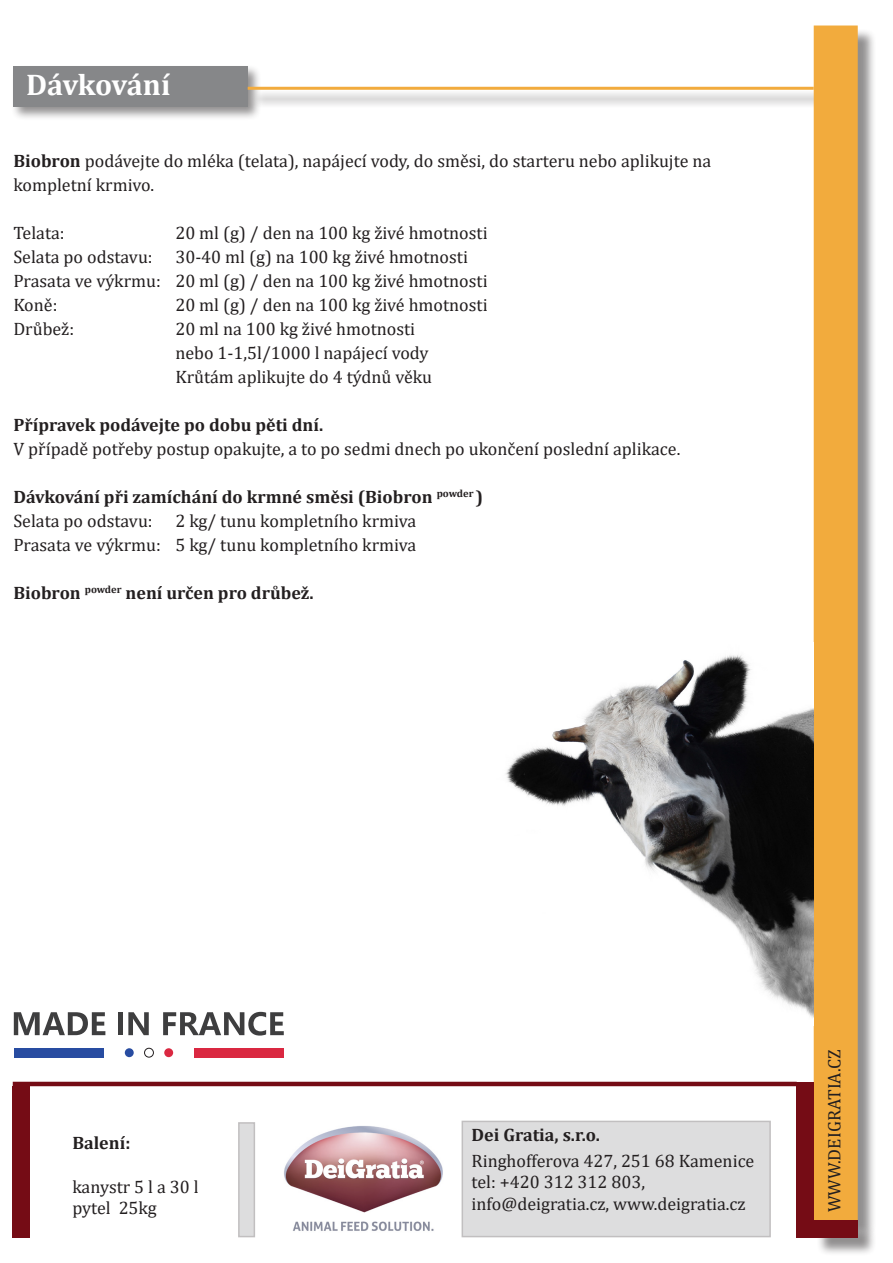
<style>
.page{position:relative;width:893px;height:1263px;background:#fff}
.page>*{position:absolute;margin:0;border:0;box-sizing:border-box;transform-origin:0 0}
.t1{font:700 30px "Cambria";letter-spacing:-.015em;color:#fff}
.t2{font:18px/24px "Cambria";color:#231f20}
.t3{font:700 18px "Cambria";color:#231f20}
.s1{font-weight:700}
</style>
<div class="page">
<div style="left:11px;top:64px;width:251px;height:57px;background:#231f20;opacity:.5"></div>
<div style="left:13px;top:67px;width:235px;height:40px;background:#868789"></div>
<div style="left:250px;top:89px;width:582px;height:19px;background:#231f20;opacity:.5"></div>
<hr style="left:248px;top:87px;width:566px;height:3px;background:#f2ab3d">
<div style="left:816px;top:28px;width:60px;height:1211px;background:#231f20;opacity:.5"></div>
<div style="left:814px;top:26px;width:44px;height:1194px;background:#f2ab3d;border:2px solid #f2ab3d"></div>
<div style="left:797px;top:1082px;width:17px;height:155px;background:#750c15"></div>
<div style="left:816px;top:1223px;width:60px;height:33px;background:#231f20;opacity:.5"></div>
<div style="left:814px;top:1220px;width:44px;height:17px;background:#750c15"></div>
<hr style="left:13px;top:1082px;width:784px;height:4px;background:#750c15">
<svg style="left:14px;top:1012px;width:91px;height:23px"></svg>
<div style="left:118px;top:1012px;width:5px;height:23px;background:#3e3e3f"></div>
<svg style="left:128px;top:1012px;width:21px;height:23px"></svg>
<svg style="left:163px;top:1012px;width:121px;height:23px"></svg>
<div style="left:14px;top:1048px;width:90px;height:9px;background:#284ca1"></div>
<div style="left:194px;top:1048px;width:90px;height:9px;background:#da2841"></div>
<div style="left:144px;top:1048px;width:10px;height:9px;border:1px solid #231f20;border-radius:50%"></div>
<div style="left:125px;top:1048px;width:9px;height:9px;background:#284ca1;border-radius:50%"></div>
<div style="left:164px;top:1048px;width:9px;height:9px;background:#da2841;border-radius:50%"></div>
<img style="left:505px;top:655px;width:309px;height:363px">
<img style="left:284px;top:1126px;width:159px;height:105px">
<div style="left:462px;top:1121px;width:308px;height:115px;background:#ddddde"></div>
<div style="left:462px;top:1121px;width:309px;height:116px;border:2px solid #c1bfc0"></div>
<div style="left:238px;top:1122px;width:17px;height:115px;background:#ddddde;border:2px solid #c1bfc0"></div>
<div style="left:13px;top:1086px;width:17px;height:151px;background:#750c15"></div>
<p class="t1" style="left:26px;top:64px;width:146px">Dávkování</p>
<p class="t2" style="left:13px;top:149px;width:699px"><span class="s1">Biobron</span> podávejte do mléka (telata), napájecí vody, do směsi, do starteru nebo aplikujte na kompletní krmivo.</p>
<p class="t2" style="left:13px;top:221px;width:53px">Telata:</p>
<p class="t2" style="left:175px;top:221px;width:314px">20 ml (g) / den na 100 kg živé hmotnosti</p>
<p class="t2" style="left:13px;top:245px;width:141px">Selata po odstavu:</p>
<p class="t2" style="left:175px;top:245px;width:294px">30-40 ml (g) na 100 kg živé hmotnosti</p>
<p class="t2" style="left:13px;top:269px;width:476px">Prasata ve výkrmu: 20 ml (g) / den na 100 kg živé hmotnosti</p>
<p class="t2" style="left:13px;top:293px;width:46px">Koně:</p>
<p class="t2" style="left:175px;top:293px;width:314px">20 ml (g) / den na 100 kg živé hmotnosti</p>
<p class="t2" style="left:13px;top:317px;width:62px">Drůbež:</p>
<p class="t2" style="left:175px;top:317px;width:241px">20 ml na 100 kg živé hmotnosti</p>
<p class="t2" style="left:175px;top:341px;width:255px">nebo 1-1,5l/1000 l napájecí vody</p>
<p class="t2" style="left:175px;top:365px;width:258px">Krůtám aplikujte do 4 týdnů věku</p>
<p class="t3" style="left:13px;top:412px;width:311px">Přípravek podávejte po dobu pěti dní.</p>
<p class="t2" style="left:13px;top:437px;width:668px">V případě potřeby postup opakujte, a to po sedmi dnech po ukončení poslední aplikace.</p>
<p class="t3" style="left:13px;top:484px;width:471px">Dávkování při zamíchání do krmné směsi (Biobron <sup>powder</sup> )</p>
<p class="t2" style="left:13px;top:509px;width:141px">Selata po odstavu:</p>
<p class="t2" style="left:175px;top:509px;width:242px">2 kg/ tunu kompletního krmiva</p>
<p class="t2" style="left:13px;top:533px;width:404px">Prasata ve výkrmu: 5 kg/ tunu kompletního krmiva</p>
<p class="t3" style="left:13px;top:580px;width:302px">Biobron <sup>powder</sup> není určen pro drůbež.</p>
<p class="t3" style="left:72px;top:1130px;width:60px">Balení:</p>
<p class="t2" style="left:72px;top:1174px;width:128px">kanystr 5 l a 30 l</p>
<p class="t2" style="left:72px;top:1196px;width:86px">pytel 25kg</p>
<p class="t3" style="left:472px;top:1122px;width:130px">Dei Gratia, s.r.o.</p>
<p class="t2" style="left:472px;top:1148px;width:284px">Ringhofferova 427, 251 68 Kamenice</p>
<p class="t2" style="left:472px;top:1170px;width:175px">tel: +420 312 312 803,</p>
<p class="t2" style="left:472px;top:1191px;width:276px">info@deigratia.cz, www.deigratia.cz</p>
<p class="t2" style="left:822px;top:1212px;width:165px;rotate:-90deg">WWW.DEIGRATIA.CZ</p>
</div>
